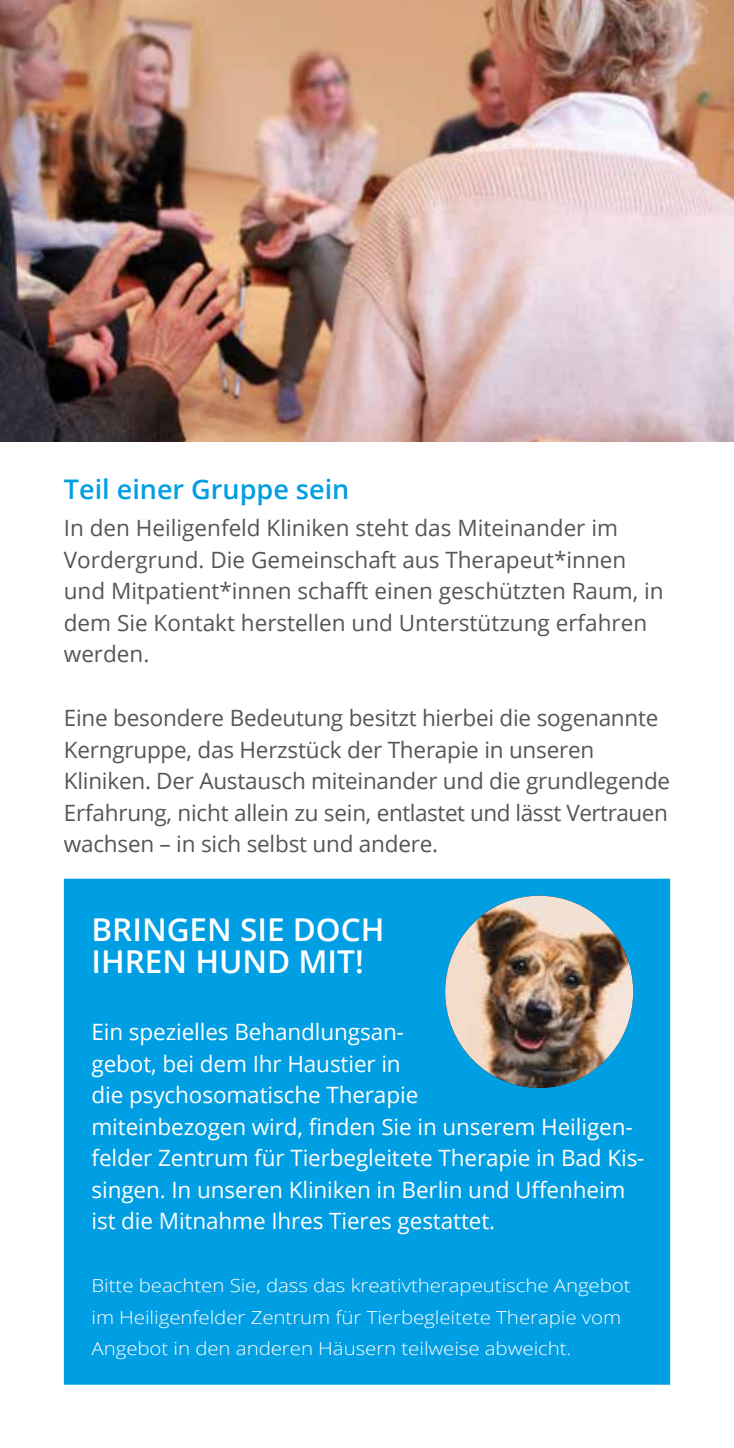
<style>
.page{position:relative;width:734px;height:1448px;background:#fff}
.page>*{position:absolute;margin:0;border:0;box-sizing:border-box;transform-origin:0 0}
.t1{font:600 31.5px/31.5px "Open Sans";color:#fff}
.t2{font:600 27px "Open Sans";color:#009ee3}
.t3{font:22.5px/31.5px "Open Sans";letter-spacing:-.01em;color:#565655}
.t4{font:22.5px/31.5px "Open Sans";letter-spacing:-.005em;color:#fff}
.t5{font:300 18px/31.5px "Open Sans";letter-spacing:-.005em;color:#fff;scale:1.14 1}
</style>
<div class="page">
<img style="left:0;top:0;width:733px;height:442px">
<div style="left:64px;top:879px;width:606px;height:506px;background:#009ee3"></div>
<img style="left:445px;top:896px;width:188px;height:192px">
<p class="t2" style="left:64px;top:471px;width:287px">Teil einer Gruppe sein</p>
<p class="t3" style="left:64px;top:512px;width:601px">In den Heiligenfeld Kliniken steht das Miteinander im Vordergrund. Die Gemeinschaft aus Therapeut*innen und Mitpatient*innen schafft einen geschützten Raum, in dem Sie Kontakt herstellen und Unterstützung erfahren werden.</p>
<p class="t3" style="left:64px;top:702px;width:607px">Eine besondere Bedeutung besitzt hierbei die sogenannte Kerngruppe, das Herzstück der Therapie in unseren Kliniken. Der Austausch miteinander und die grundlegende Erfahrung, nicht allein zu sein, entlastet und lässt Vertrauen wachsen – in sich selbst und andere.</p>
<h1 class="t1" style="left:91px;top:913px;width:294px">BRINGEN SIE DOCH<br>IHREN HUND MIT!</h1>
<p class="t4" style="left:91px;top:1016px;width:554px">Ein spezielles Behandlungsan-<br>gebot, bei dem Ihr Haustier in<br>die psychosomatische Therapie<br>miteinbezogen wird, finden Sie in unserem Heiligen&shy;felder Zentrum für Tierbegleitete Therapie in Bad Kis&shy;singen. In unseren Kliniken in Berlin und Uffenheim ist die Mitnahme Ihres Tieres gestattet.</p>
<p class="t5" style="left:91px;top:1270px;width:474px">Bitte beachten Sie, dass das kreativtherapeutische Angebot im Heiligenfelder Zentrum für Tierbegleitete Therapie vom<br>Angebot in den anderen Häusern teilweise abweicht.</p>
</div>
